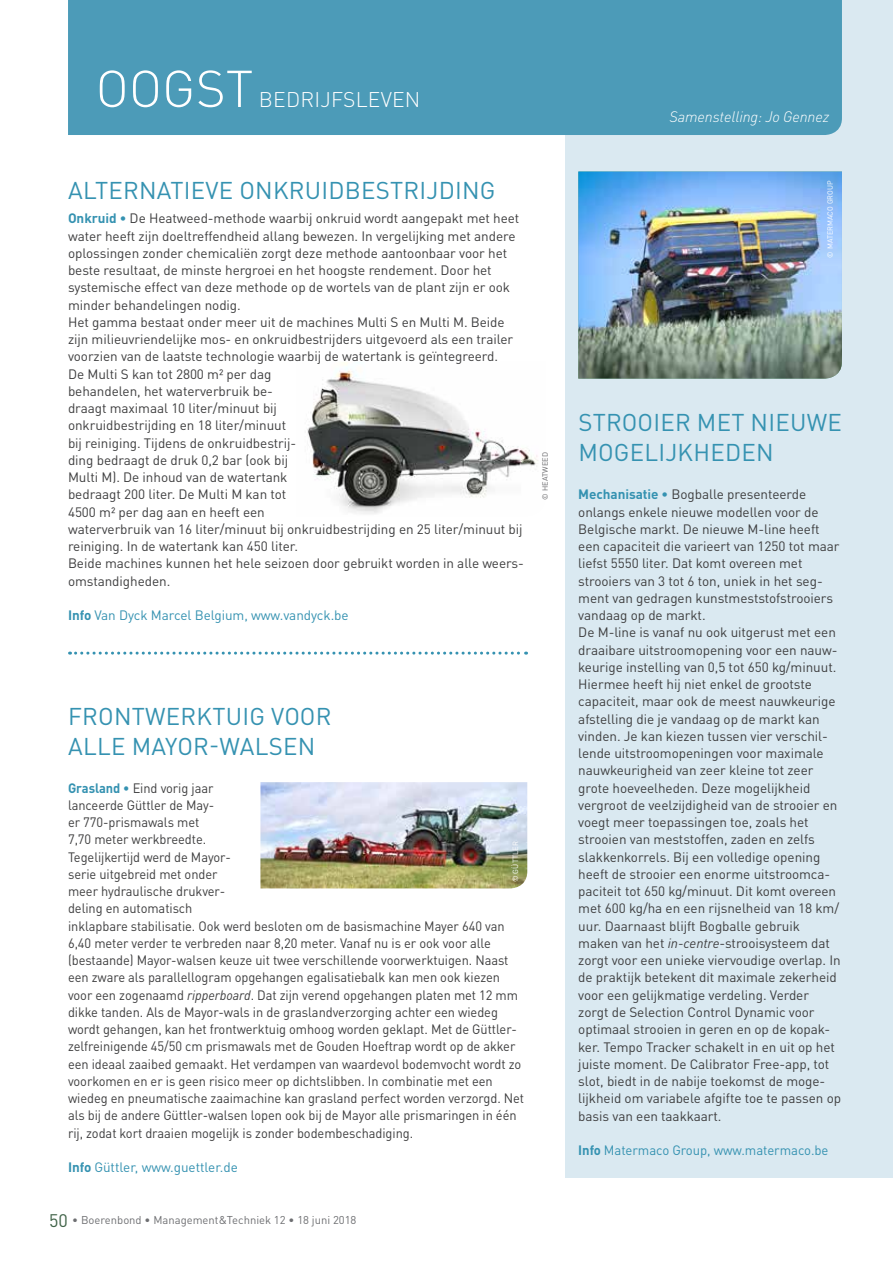
<style>
.page{position:relative;width:893px;height:1263px;background:#fff}
.page>*{position:absolute;margin:0;border:0;box-sizing:border-box;transform-origin:0 0}
.t1{font:300 51px "DINOT";color:#fff}
.t2{font:24px/30px "DINOT";letter-spacing:.01em;color:#3592b1}
.t3{font:300 21px "DINOT";letter-spacing:.01em;color:#fff}
.t4{font:italic 300 15px "DINOT";letter-spacing:-.01em;color:#fff}
.t5{font:13.5px/17.2px "DINOT";letter-spacing:-.005em;color:#3e3e3f}
.t6{font:13.5px/17.2px "DINOT";letter-spacing:-.005em;color:#3e3e3f;scale:.95 1}
.t7{font:13.5px "DINOT";letter-spacing:-.005em;color:#3592b1}
.t8{font:11.25px "DINOT";color:#6e6f72}
.t9{font:7.5px "DINOT";letter-spacing:.01em;color:#fff}
.t10{font:7.5px "DINOT";letter-spacing:.01em;color:#67676a}
.s1{font-weight:700;color:#3592b1}
.s2{font-weight:700}
.s3{font-style:italic}
.s4{font-size:18px;color:#416449}
</style>
<div class="page">
<div style="left:566px;top:0;width:327px;height:1178px;background:#dae9f1"></div>
<div style="left:68px;top:0;width:774px;height:135px;background:#4c9bb8"></div>
<img style="left:307px;top:362px;width:231px;height:152px">
<svg style="left:70px;top:652px;width:457px;height:3px"></svg>
<img style="left:578px;top:172px;width:264px;height:207px">
<img style="left:260px;top:782px;width:267px;height:106px">
<h1 class="t1" style="left:96px;top:57px;width:159px">OOGST</h1>
<h3 class="t3" style="left:259px;top:87px;width:163px">BEDRIJFSLEVEN</h3>
<h2 class="t2" style="left:68px;top:175px;width:429px">ALTERNATIEVE ONKRUIDBESTRIJDING</h2>
<p class="t5" style="left:68px;top:210px;width:457px"><span class="s1">Onkruid •</span> De Heatweed-methode waarbij onkruid wordt aangepakt met heet water heeft zijn doeltreffendheid allang bewezen. In vergelijking met andere oplossingen zonder chemicaliën zorgt deze methode aantoonbaar voor het beste resultaat, de minste hergroei en het hoogste rendement. Door het systemische effect van deze methode op de wortels van de plant zijn er ook minder behandelingen nodig.<br>Het gamma bestaat onder meer uit de machines Multi S en Multi M. Beide zijn milieuvriendelijke mos- en onkruidbestrijders uitgevoerd als een trailer voorzien van de laatste technologie waarbij de watertank is geïntegreerd.<br>De Multi S kan tot 2800 m² per dag<br>behandelen, het waterverbruik be-<br>draagt maximaal 10 liter/minuut bij<br>onkruidbestrijding en 18 liter/minuut<br>bij reiniging. Tijdens de onkruidbestrij-<br>ding bedraagt de druk 0,2 bar (ook bij<br>Multi M). De inhoud van de watertank<br>bedraagt 200 liter. De Multi M kan tot<br>4500 m² per dag aan en heeft een<br>waterverbruik van 16 liter/minuut bij onkruidbestrijding en 25 liter/minuut bij reiniging. In de watertank kan 450 liter.<br>Beide machines kunnen het hele seizoen door gebruikt worden in alle weers&shy;omstandigheden.</p>
<p class="t7" style="left:68px;top:607px;width:282px"><span class="s2">Info</span> Van Dyck Marcel Belgium, www.vandyck.be</p>
<p class="t10" style="left:540px;top:500px;width:49px;rotate:-90deg">© HEATWEED</p>
<h2 class="t2" style="left:68px;top:701px;width:265px">FRONTWERKTUIG VOOR<br>ALLE MAYOR-WALSEN</h2>
<p class="t6" style="left:68px;top:779px;width:482px"><span class="s1">Grasland •</span> Eind vorig jaar<br>lanceerde Güttler de May-<br>er 770-prismawals met<br>7,70 meter werkbreedte.<br>Tegelijkertijd werd de Mayor-<br>serie uitgebreid met onder<br>meer hydraulische drukver-<br>deling en automatisch<br>inklapbare stabilisatie. Ook werd besloten om de basismachine Mayer 640 van 6,40 meter verder te verbreden naar 8,20 meter. Vanaf nu is er ook voor alle (bestaande) Mayor-walsen keuze uit twee verschillende voorwerktuigen. Naast een zware als parallellogram opgehangen egalisatiebalk kan men ook kiezen voor een zogenaamd <span class="s3">ripperboard</span>. Dat zijn verend opgehangen platen met 12 mm dikke tanden. Als de Mayor-wals in de graslandverzorging achter een wiedeg wordt gehangen, kan het frontwerktuig omhoog worden geklapt. Met de Güttler&shy;zelfreinigende 45/50 cm prismawals met de Gouden Hoeftrap wordt op de akker een ideaal zaaibed gemaakt. Het verdampen van waardevol bodemvocht wordt zo voorkomen en er is geen risico meer op dichtslibben. In combinatie met een wiedeg en pneumatische zaaimachine kan grasland perfect worden verzorgd. Net als bij de andere Güttler-walsen lopen ook bij de Mayor alle prismaringen in één rij, zodat kort draaien mogelijk is zonder bodembeschadiging.</p>
<p class="t7" style="left:68px;top:1159px;width:171px"><span class="s2">Info</span> Güttler, www.guettler.de</p>
<p class="t9" style="left:511px;top:882px;width:42px;rotate:-90deg">© GÜTTLER</p>
<p class="t8" style="left:49px;top:1213px;width:309px"><span class="s4">50</span> • Boerenbond • Management&amp;Techniek 12 • 18 juni 2018</p>
<p class="t4" style="left:669px;top:108px;width:161px">Samenstelling: Jo Gennez</p>
<p class="t9" style="left:825px;top:258px;width:79px;rotate:-90deg">© MATERMACO GROUP</p>
<h2 class="t2" style="left:578px;top:407px;width:265px">STROOIER MET NIEUWE<br>MOGELIJKHEDEN</h2>
<p class="t5" style="left:578px;top:486px;width:264px"><span class="s1">Mechanisatie •</span> Bogballe presenteerde onlangs enkele nieuwe modellen voor de Belgische markt. De nieuwe M-line heeft een capaciteit die varieert van 1250 tot maar liefst 5550 liter. Dat komt overeen met strooiers van 3 tot 6 ton, uniek in het seg&shy;ment van gedragen kunstmeststofstrooiers vandaag op de markt.<br>De M-line is vanaf nu ook uitgerust met een draaibare uitstroomopening voor een nauw&shy;keurige instelling van 0,5 tot 650 kg/minuut.<br>Hiermee heeft hij niet enkel de grootste capaciteit, maar ook de meest nauwkeurige afstelling die je vandaag op de markt kan vinden. Je kan kiezen tussen vier verschil&shy;lende uitstroomopeningen voor maximale nauwkeurigheid van zeer kleine tot zeer grote hoeveelheden. Deze mogelijkheid vergroot de veelzijdigheid van de strooier en voegt meer toepassingen toe, zoals het strooien van meststoffen, zaden en zelfs slakkenkorrels. Bij een volledige opening heeft de strooier een enorme uitstroomca&shy;paciteit tot 650 kg/minuut. Dit komt overeen met 600 kg/ha en een rijsnelheid van 18 km/ uur. Daarnaast blijft Bogballe gebruik maken van het <span class="s3">in-centre</span>-strooisysteem dat zorgt voor een unieke viervoudige overlap. In de praktijk betekent dit maximale zekerheid voor een gelijkmatige verdeling. Verder zorgt de Selection Control Dynamic voor optimaal strooien in geren en op de kopak&shy;ker. Tempo Tracker schakelt in en uit op het juiste moment. De Calibrator Free-app, tot slot, biedt in de nabije toekomst de moge&shy;lijkheid om variabele afgifte toe te passen op basis van een taakkaart.</p>
<p class="t7" style="left:578px;top:1141px;width:252px"><span class="s2">Info</span> Matermaco Group, www.matermaco.be</p>
</div>
